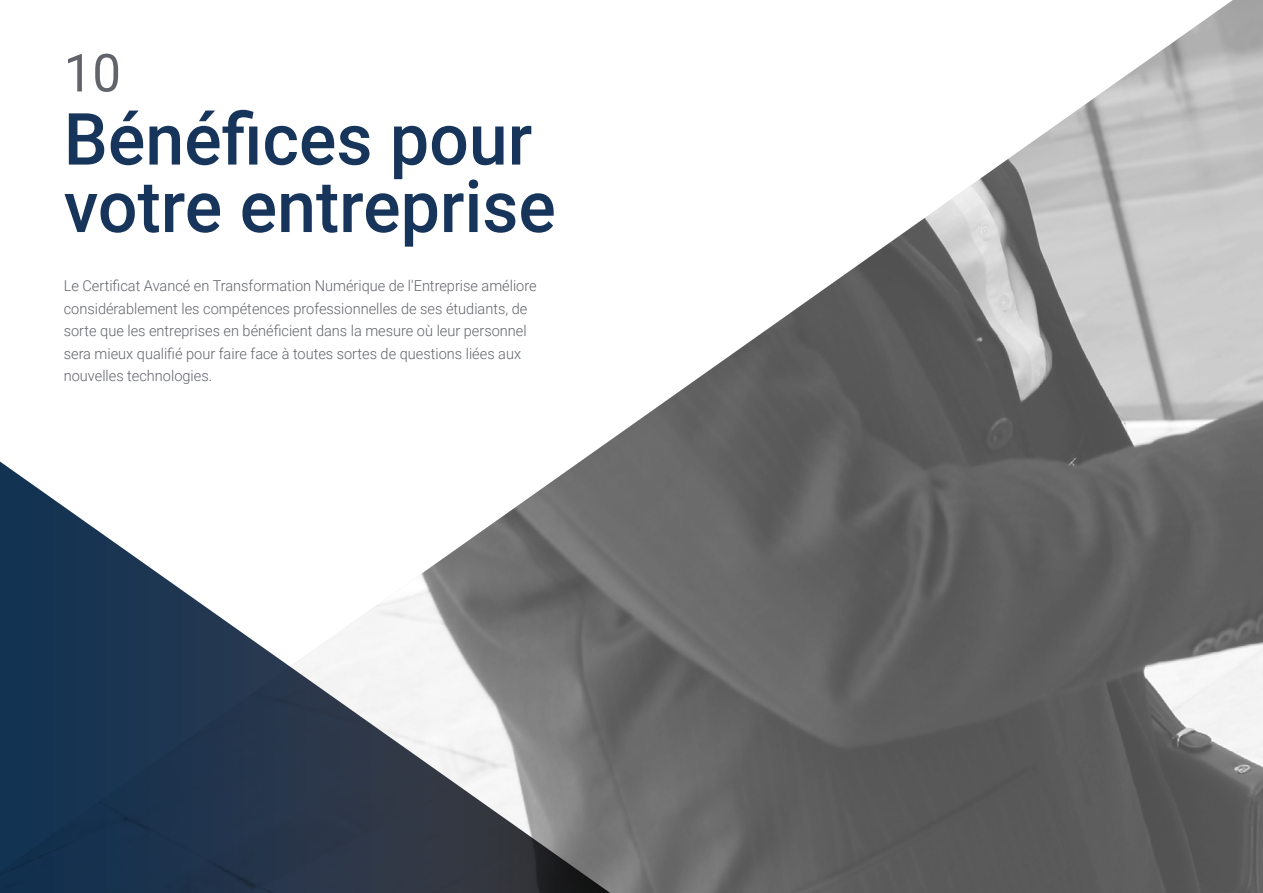
<style>
.page{position:relative;width:1263px;height:893px;background:#fff}
.page>*{position:absolute;margin:0;border:0;box-sizing:border-box;transform-origin:0 0}
.t1{font:500 72px/67.5px "Roboto";color:#17355b}
.t2{font:52.5px "Roboto";color:#61646a}
.t3{font:300 15px/22.5px "Roboto";color:#61646a}
</style>
<div class="page">
<img style="left:602px;top:0;width:661px;height:893px">
<svg style="left:0;top:446px;width:640px;height:447px"></svg>
<h2 class="t2" style="left:64px;top:36px;width:59px">10</h2>
<h1 class="t1" style="left:64px;top:103px;width:494px">Bénéfices pour votre entreprise</h1>
<p class="t3" style="left:64px;top:274px;width:474px">Le Certificat Avancé en Transformation Numérique de l'Entreprise améliore considérablement les compétences professionnelles de ses étudiants, de sorte que les entreprises en bénéficient dans la mesure où leur personnel sera mieux qualifié pour faire face à toutes sortes de questions liées aux nouvelles technologies.</p>
</div>
